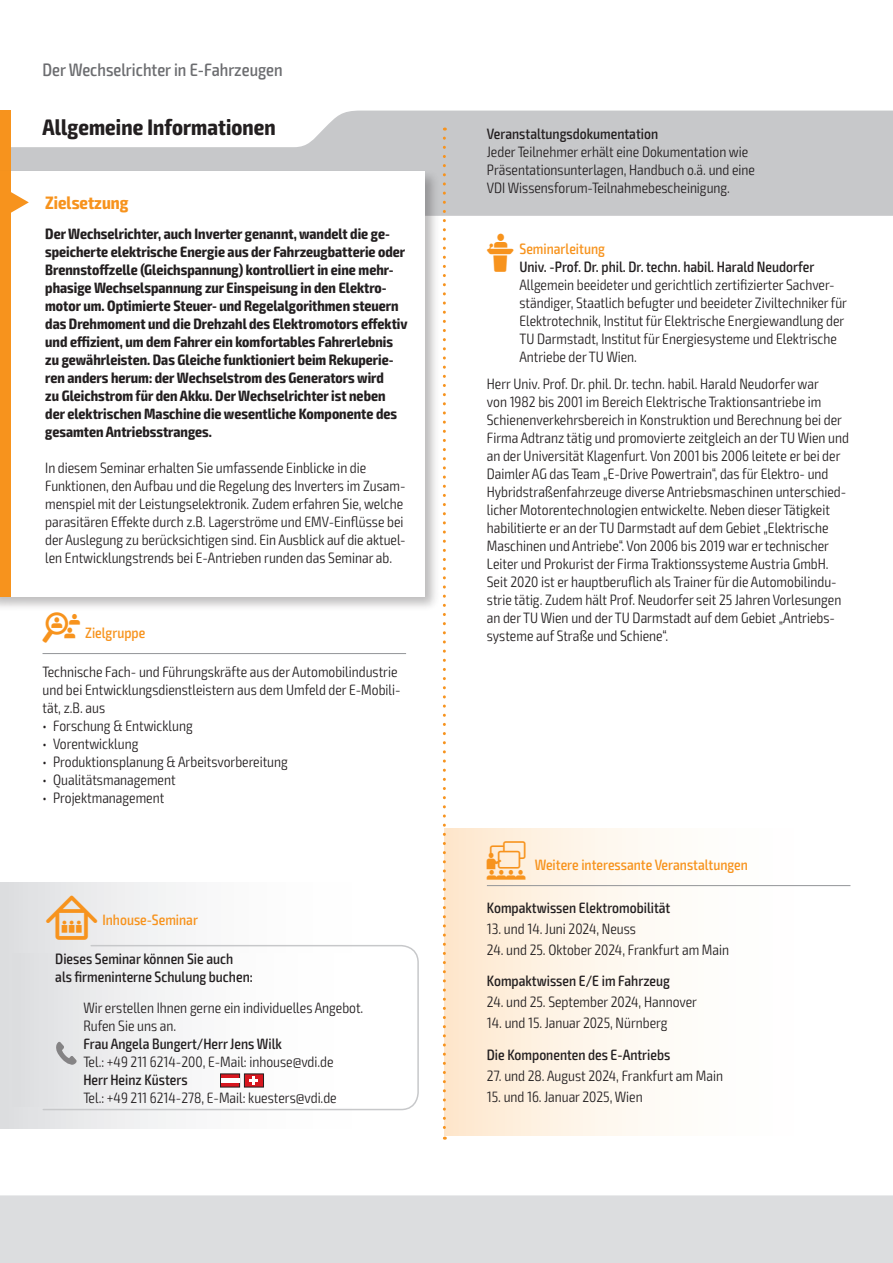
<style>
.page{position:relative;width:893px;height:1263px;background:#fff}
.page>*{position:absolute;margin:0;border:0;box-sizing:border-box;transform-origin:0 0}
.t1{font:700 condensed 22.5px "Exo 2";letter-spacing:.005em;color:#231f20}
.t2{font:500 condensed 18px "Exo 2";color:#6c6d70}
.t3{font:700 condensed 18px "Exo 2";color:#f7931d}
.t4{font:300 condensed 15px/18px "Exo 2";color:#231f20}
.t5{font:700 condensed 15px/18px "Exo 2";color:#231f20}
.t6{font:500 condensed 15px/18px "Exo 2";color:#231f20}
.t7{font:500 condensed 15px "Exo 2";color:#f7931d}
.s1{font-family:"VDI Iconset S4 A Regular";font-weight:400;font-stretch:normal;color:#f7931d}
.s2{color:#f7931d}
.s3{font-family:"VDI Iconset S4 A Regular";font-weight:400;font-stretch:normal}
.s4{font-family:"VDI Iconset S4 A Regular";font-weight:400;font-stretch:normal;font-size:15.45px}
.s5{font-family:"VDI Iconset S4 A Regular";font-weight:400;font-stretch:normal;font-size:19.5px}
</style>
<div class="page">
<div style="left:0;top:1195px;width:893px;height:68px;background:#dcdddf"></div>
<svg style="left:11px;top:111px;width:881px;height:105px;fill:#c7c8ca"></svg>
<hr style="left:892px;top:111px;width:1px;height:105px;background:#f7931d">
<div style="left:0;top:111px;width:11px;height:63px;background:#f7931d"></div>
<div style="left:0;top:168px;width:440px;height:444px;background:#231f20;opacity:.3"></div>
<div style="left:0;top:171px;width:424px;height:426px;background:#fff"></div>
<div style="left:0;top:171px;width:11px;height:426px;background:#f7931d"></div>
<svg style="left:11px;top:192px;width:18px;height:21px"></svg>
<hr style="left:43px;top:653px;width:363px;height:1px;background:#939598">
<div style="left:444px;top:828px;width:406px;height:307px;background:linear-gradient(to right,#feebd5,#fff)"></div>
<hr style="left:487px;top:885px;width:363px;height:1px;background:#939598">
<div style="left:0;top:882px;width:419px;height:247px;background:linear-gradient(to right,#e2e3e5,#fff)"></div>
<svg style="left:42px;top:944px;width:377px;height:167px"></svg>
<div style="left:13px;top:954px;width:382px;height:152px;background:linear-gradient(to right,#e3e3e5,#fff)"></div>
<svg style="left:220px;top:1073px;width:44px;height:14px"></svg>
<hr style="left:221px;top:1078px;width:18px;height:4px;background:#fff">
<svg style="left:56px;top:1042px;width:21px;height:23px"></svg>
<svg style="left:443px;top:138px;width:3px;height:1002px"></svg>
<p class="t2" style="left:43px;top:59px;width:242px">Der Wechselrichter in E-Fahrzeugen</p>
<h1 class="t1" style="left:43px;top:113px;width:235px">Allgemeine Informationen</h1>
<p class="t6" style="left:487px;top:125px;width:173px">Veranstaltungsdokumentation</p>
<p class="t4" style="left:487px;top:143px;width:270px">Jeder Teilnehmer erhält eine Dokumentation wie<br>Präsentationsunterlagen, Handbuch o.ä. und eine<br>VDI Wissensforum-Teilnahmebescheinigung.</p>
<p class="t5" style="left:45px;top:225px;width:364px">Der Wechselrichter, auch Inverter genannt, wandelt die ge&shy;speicherte elektrische Energie aus der Fahrzeugbatterie oder Brennstoffzelle (Gleichspannung) kontrolliert in eine mehr&shy;phasige Wechselspannung zur Einspeisung in den Elektro&shy;motor um. Optimierte Steuer- und Regelalgorithmen steuern das Drehmoment und die Drehzahl des Elektromotors effektiv und effizient, um dem Fahrer ein komfortables Fahrerlebnis zu gewährleisten. Das Gleiche funktioniert beim Rekuperie&shy;ren anders herum: der Wechselstrom des Generators wird<br>zu Gleichstrom für den Akku. Der Wechselrichter ist neben der elektrischen Maschine die wesentliche Komponente des gesamten Antriebsstranges.</p>
<p class="t4" style="left:45px;top:459px;width:362px">In diesem Seminar erhalten Sie umfassende Einblicke in die Funktionen, den Aufbau und die Regelung des Inverters im Zusam&shy;menspiel mit der Leistungselektronik. Zudem erfahren Sie, welche parasitären Effekte durch z.B. Lagerströme und EMV-Einflüsse bei der Auslegung zu berücksichtigen sind. Ein Ausblick auf die aktuel&shy;len Entwicklungstrends bei E-Antrieben runden das Seminar ab.</p>
<p class="t3" style="left:45px;top:192px;width:85px">Zielsetzung</p>
<p class="t6" style="left:519px;top:240px;width:296px;text-indent:-33px"><span class="s1">L</span> <span class="s2">Seminarleitung<br></span>Univ. -Prof. Dr. phil. Dr. techn. habil. Harald Neudorfer</p>
<p class="t4" style="left:519px;top:276px;width:329px">Allgemein beeideter und gerichtlich zertifizierter Sachver&shy;ständiger, Staatlich befugter und beeideter Ziviltechniker für Elektrotechnik, Institut für Elektrische Energiewandlung der TU Darmstadt, Institut für Energiesysteme und Elektrische Antriebe der TU Wien.</p>
<p class="t4" style="left:487px;top:375px;width:364px">Herr Univ. Prof. Dr. phil. Dr. techn. habil. Harald Neudorfer war<br>von 1982 bis 2001 im Bereich Elektrische Traktionsantriebe im Schienenverkehrsbereich in Konstruktion und Berechnung bei der Firma Adtranz tätig und promovierte zeitgleich an der TU Wien und an der Universität Klagenfurt. Von 2001 bis 2006 leitete er bei der Daimler AG das Team „E-Drive Powertrain“, das für Elektro- und Hybridstraßenfahrzeuge diverse Antriebsmaschinen unterschied&shy;licher Motorentechnologien entwickelte. Neben dieser Tätigkeit habilitierte er an der TU Darmstadt auf dem Gebiet „Elektrische Maschinen und Antriebe“. Von 2006 bis 2019 war er technischer Leiter und Prokurist der Firma Traktionssysteme Austria GmbH.<br>Seit 2020 ist er hauptberuflich als Trainer für die Automobilindu&shy;strie tätig. Zudem hält Prof. Neudorfer seit 25 Jahren Vorlesungen an der TU Wien und der TU Darmstadt auf dem Gebiet „Antriebs&shy;systeme auf Straße und Schiene“.</p>
<p class="t7" style="left:43px;top:624px;width:104px"><span class="s3">Z</span> Zielgruppe</p>
<p class="t4" style="left:43px;top:663px;width:359px">Technische Fach- und Führungskräfte aus der Automobilindustrie und bei Entwicklungsdienstleistern aus dem Umfeld der E-Mobili&shy;tät, z.B. aus</p>
<p class="t4" style="left:43px;top:717px;width:152px">• Forschung &amp; Entwicklung</p>
<p class="t4" style="left:43px;top:735px;width:97px">• Vorentwicklung</p>
<p class="t4" style="left:43px;top:753px;width:247px">• Produktionsplanung &amp; Arbeitsvorbereitung</p>
<p class="t4" style="left:43px;top:771px;width:135px">• Qualitätsmanagement</p>
<p class="t4" style="left:43px;top:789px;width:123px">• Projektmanagement</p>
<p class="t7" style="left:46px;top:911px;width:153px"><span class="s4">I</span> Inhouse-Seminar</p>
<p class="t6" style="left:55px;top:950px;width:199px">Dieses Seminar können Sie auch als firmeninterne Schulung buchen:</p>
<p class="t4" style="left:83px;top:999px;width:282px">Wir erstellen Ihnen gerne ein individuelles Angebot.<br>Rufen Sie uns an.</p>
<p class="t6" style="left:83px;top:1035px;width:200px">Frau Angela Bungert/Herr Jens Wilk</p>
<p class="t4" style="left:83px;top:1053px;width:252px">Tel.: +49 211 6214-200, E-Mail: inhouse@vdi.de</p>
<p class="t6" style="left:83px;top:1071px;width:106px">Herr Heinz Küsters</p>
<p class="t4" style="left:83px;top:1089px;width:255px">Tel.: +49 211 6214-278, E-Mail: kuesters@vdi.de</p>
<p class="t7" style="left:487px;top:856px;width:263px"><span class="s5">W</span> Weitere interessante Veranstaltungen</p>
<p class="t6" style="left:487px;top:899px;width:185px">Kompaktwissen Elektromobilität</p>
<p class="t4" style="left:487px;top:920px;width:151px">13. und 14. Juni 2024, Neuss</p>
<p class="t4" style="left:487px;top:941px;width:244px">24. und 25. Oktober 2024, Frankfurt am Main</p>
<p class="t6" style="left:487px;top:972px;width:185px">Kompaktwissen E/E im Fahrzeug</p>
<p class="t4" style="left:487px;top:993px;width:212px">24. und 25. September 2024, Hannover</p>
<p class="t4" style="left:487px;top:1014px;width:182px">14. und 15. Januar 2025, Nürnberg</p>
<p class="t6" style="left:487px;top:1046px;width:185px">Die Komponenten des E-Antriebs</p>
<p class="t4" style="left:487px;top:1067px;width:238px">27. und 28. August 2024, Frankfurt am Main</p>
<p class="t4" style="left:487px;top:1088px;width:157px">15. und 16. Januar 2025, Wien</p>
</div>
